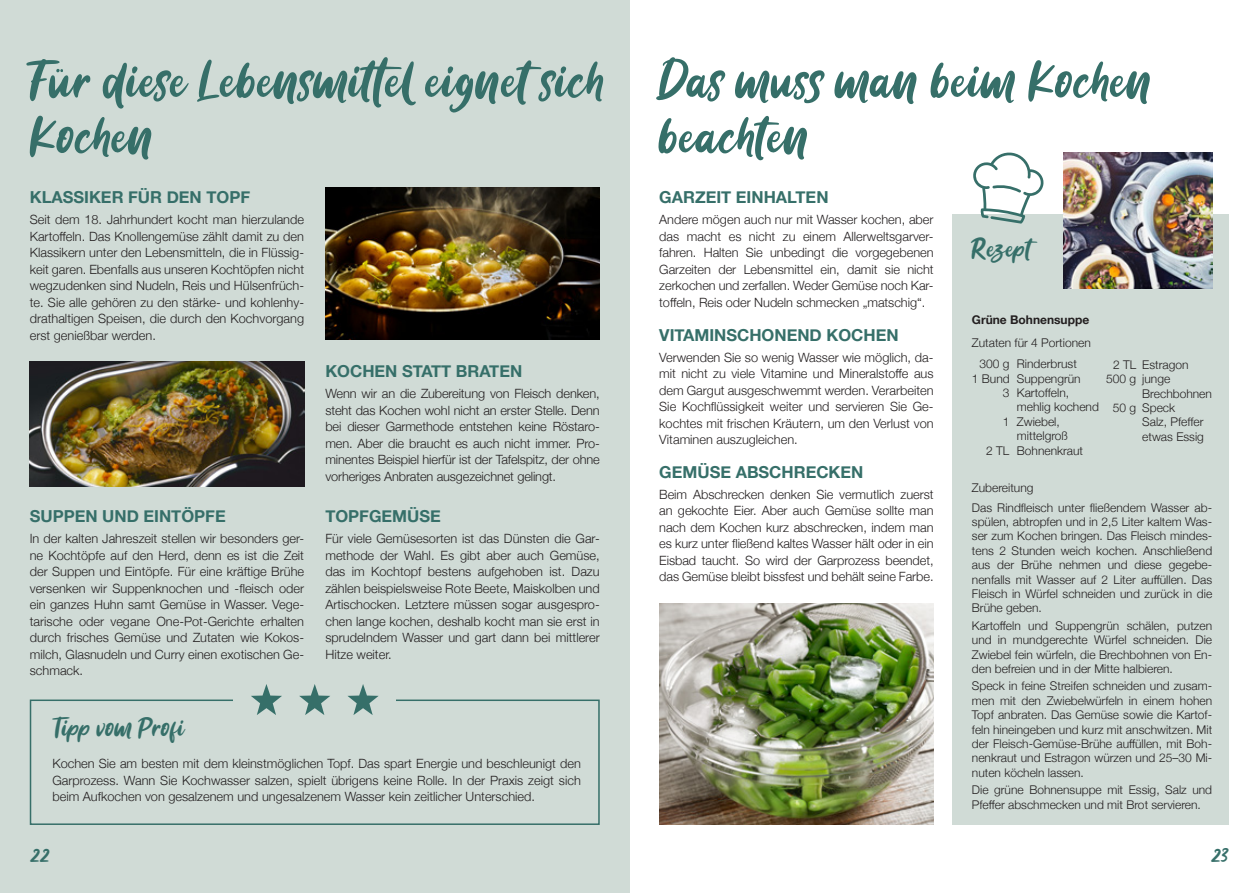
<style>
.page{position:relative;width:1259px;height:893px;background:#fff}
.page>*{position:absolute;margin:0;border:0;box-sizing:border-box;transform-origin:0 0}
.t1{font:58.5px/55.5px "Kastoom Script";color:#366f69}
.t2{font:29.7px "Kastoom Script";color:#366f69}
.t3{font:22.5px "Kastoom Script";color:#366f69}
.t4{font:700 16.5px "Helvetica Neue";color:#366f69}
.t5{font:300 12.75px/16.5px "Helvetica Neue";color:#231f20;text-align:justify}
.t6{font:300 12px/14.4px "Helvetica Neue";color:#231f20}
.t7{font:700 12px "Helvetica Neue";color:#231f20}
</style>
<div class="page">
<img style="left:659px;top:604px;width:274px;height:221px">
<div style="left:0;top:0;width:629px;height:893px;background:#d0dbd6"></div>
<img style="left:30px;top:361px;width:274px;height:126px">
<div style="left:952px;top:215px;width:277px;height:610px;background:#d0dbd6"></div>
<img style="left:1063px;top:153px;width:149px;height:136px">
<svg style="left:972px;top:152px;width:72px;height:72px"></svg>
<img style="left:325px;top:187px;width:275px;height:153px">
<div style="left:30px;top:699px;width:570px;height:126px;border:2px solid #366f69"></div>
<div style="left:233px;top:683px;width:163px;height:23px;background:#d0dbd6"></div>
<svg style="left:251px;top:684px;width:31px;height:31px"></svg>
<svg style="left:299px;top:684px;width:31px;height:31px"></svg>
<svg style="left:347px;top:684px;width:32px;height:31px"></svg>
<h1 class="t1" style="left:30px;top:53px;width:577px">Für diese Lebensmittel eignet sich<br>Kochen</h1>
<h1 class="t1" style="left:659px;top:53px;width:495px">Das muss man beim Kochen beachten</h1>
<p class="t4" style="left:30px;top:184px;width:222px">KLASSIKER FÜR DEN TOPF</p>
<p class="t5" style="left:30px;top:211px;width:276px">Seit dem 18. Jahrhundert kocht man hierzulande Kartoffeln. Das Knollengemüse zählt damit zu den Klassikern unter den Lebensmitteln, die in Flüssig&shy;keit garen. Ebenfalls aus unseren Kochtöpfen nicht wegzudenken sind Nudeln, Reis und Hülsenfrüch&shy;te. Sie alle gehören zu den stärke- und kohlenhy&shy;drathaltigen Speisen, die durch den Kochvorgang erst genießbar werden.</p>
<p class="t4" style="left:30px;top:504px;width:197px">SUPPEN UND EINTÖPFE</p>
<p class="t5" style="left:30px;top:530px;width:276px">In der kalten Jahreszeit stellen wir besonders ger&shy;ne Kochtöpfe auf den Herd, denn es ist die Zeit der Suppen und Eintöpfe. Für eine kräftige Brühe versenken wir Suppenknochen und -fleisch oder ein ganzes Huhn samt Gemüse in Wasser. Vege&shy;tarische oder vegane One-Pot-Gerichte erhalten durch frisches Gemüse und Zutaten wie Kokos&shy;milch, Glasnudeln und Curry einen exotischen Ge&shy;schmack.</p>
<p class="t4" style="left:325px;top:359px;width:198px">KOCHEN STATT BRATEN</p>
<p class="t5" style="left:325px;top:385px;width:276px">Wenn wir an die Zubereitung von Fleisch denken, steht das Kochen wohl nicht an erster Stelle. Denn bei dieser Garmethode entstehen keine Röstaro&shy;men. Aber die braucht es auch nicht immer. Pro&shy;minentes Beispiel hierfür ist der Tafelspitz, der ohne vorheriges Anbraten ausgezeichnet gelingt.</p>
<p class="t4" style="left:325px;top:504px;width:117px">TOPFGEMÜSE</p>
<p class="t5" style="left:325px;top:530px;width:276px">Für viele Gemüsesorten ist das Dünsten die Gar&shy;methode der Wahl. Es gibt aber auch Gemüse, das im Kochtopf bestens aufgehoben ist. Dazu zählen beispielsweise Rote Beete, Maiskolben und Artischocken. Letztere müssen sogar ausgespro&shy;chen lange kochen, deshalb kocht man sie erst in sprudelndem Wasser und gart dann bei mittlerer Hitze weiter.</p>
<h2 class="t2" style="left:52px;top:711px;width:134px">Tipp vom Profi</h2>
<p class="t5" style="left:52px;top:755px;width:530px">Kochen Sie am besten mit dem kleinstmöglichen Topf. Das spart Energie und beschleunigt den Garprozess. Wann Sie Kochwasser salzen, spielt übrigens keine Rolle. In der Praxis zeigt sich beim Aufkochen von gesalzenem und ungesalzenem Wasser kein zeitlicher Unterschied.</p>
<p class="t4" style="left:659px;top:184px;width:171px">GARZEIT EINHALTEN</p>
<p class="t5" style="left:659px;top:211px;width:276px">Andere mögen auch nur mit Wasser kochen, aber das macht es nicht zu einem Allerweltsgarver&shy;fahren. Halten Sie unbedingt die vorgegebenen Garzeiten der Lebensmittel ein, damit sie nicht zerkochen und zerfallen. Weder Gemüse noch Kar&shy;toffeln, Reis oder Nudeln schmecken „matschig“.</p>
<p class="t4" style="left:659px;top:322px;width:241px">VITAMINSCHONEND KOCHEN</p>
<p class="t5" style="left:659px;top:348px;width:276px">Verwenden Sie so wenig Wasser wie möglich, da&shy;mit nicht zu viele Vitamine und Mineralstoffe aus dem Gargut ausgeschwemmt werden. Verarbeiten Sie Kochflüssigkeit weiter und servieren Sie Ge&shy;kochtes mit frischen Kräutern, um den Verlust von Vitaminen auszugleichen.</p>
<p class="t4" style="left:659px;top:459px;width:206px">GEMÜSE ABSCHRECKEN</p>
<p class="t5" style="left:659px;top:485px;width:276px">Beim Abschrecken denken Sie vermutlich zuerst an gekochte Eier. Aber auch Gemüse sollte man nach dem Kochen kurz abschrecken, indem man es kurz unter fließend kaltes Wasser hält oder in ein Eisbad taucht. So wird der Garprozess beendet, das Gemüse bleibt bissfest und behält seine Farbe.</p>
<h2 class="t2" style="left:972px;top:232px;width:61px">Rezept</h2>
<p class="t7" style="left:972px;top:310px;width:119px">Grüne Bohnensuppe</p>
<p class="t6" style="left:972px;top:331px;width:120px;line-height:21.5px;text-align:center">Zutaten für 4 Portionen<br>300 g Rinderbrust</p>
<p class="t6" style="left:972px;top:370px;width:110px">1 Bund Suppengrün</p>
<p class="t6" style="left:1002px;top:385px;width:68px">3 Kartoffeln,</p>
<p class="t6" style="left:1017px;top:399px;width:84px">mehlig kochend</p>
<p class="t6" style="left:1002px;top:413px;width:59px">1 Zwiebel,</p>
<p class="t6" style="left:1017px;top:428px;width:53px">mittelgroß</p>
<p class="t6" style="left:986px;top:442px;width:98px">2 TL Bohnenkraut</p>
<p class="t6" style="left:972px;top:477px;width:242px;line-height:19.5px">Zubereitung<br>Das Rindfleisch unter fließendem Wasser ab-</p>
<p class="t6" style="left:972px;top:514px;width:242px;text-align:justify">spülen, abtropfen und in 2,5 Liter kaltem Was&shy;ser zum Kochen bringen. Das Fleisch mindes&shy;tens 2 Stunden weich kochen. Anschließend aus der Brühe nehmen und diese gegebe&shy;nenfalls mit Wasser auf 2 Liter auffüllen. Das Fleisch in Würfel schneiden und zurück in die Brühe geben.</p>
<p class="t6" style="left:972px;top:617px;width:242px;text-align:justify">Kartoffeln und Suppengrün schälen, putzen und in mundgerechte Würfel schneiden. Die Zwiebel fein würfeln, die Brechbohnen von En&shy;den befreien und in der Mitte halbieren.</p>
<p class="t6" style="left:972px;top:678px;width:242px;text-align:justify">Speck in feine Streifen schneiden und zusam&shy;men mit den Zwiebelwürfeln in einem hohen Topf anbraten. Das Gemüse sowie die Kartof&shy;feln hineingeben und kurz mit anschwitzen. Mit der Fleisch-Gemüse-Brühe auffüllen, mit Boh&shy;nenkraut und Estragon würzen und 25–30 Mi&shy;nuten köcheln lassen.</p>
<p class="t6" style="left:972px;top:782px;width:242px">Die grüne Bohnensuppe mit Essig, Salz und<br>Pfeffer abschmecken und mit Brot servieren.</p>
<p class="t6" style="left:1106px;top:356px;width:84px;text-indent:7px">2 TL Estragon<br>500 g junge</p>
<p class="t6" style="left:1113px;top:385px;width:100px;text-indent:29px">Brechbohnen<br>50 g Speck</p>
<p class="t6" style="left:1142px;top:414px;width:63px">Salz, Pfeffer etwas Essig</p>
<h3 class="t3" style="left:30px;top:842px;width:22px">22</h3>
<h3 class="t3" style="left:1210px;top:842px;width:20px">23</h3>
</div>
